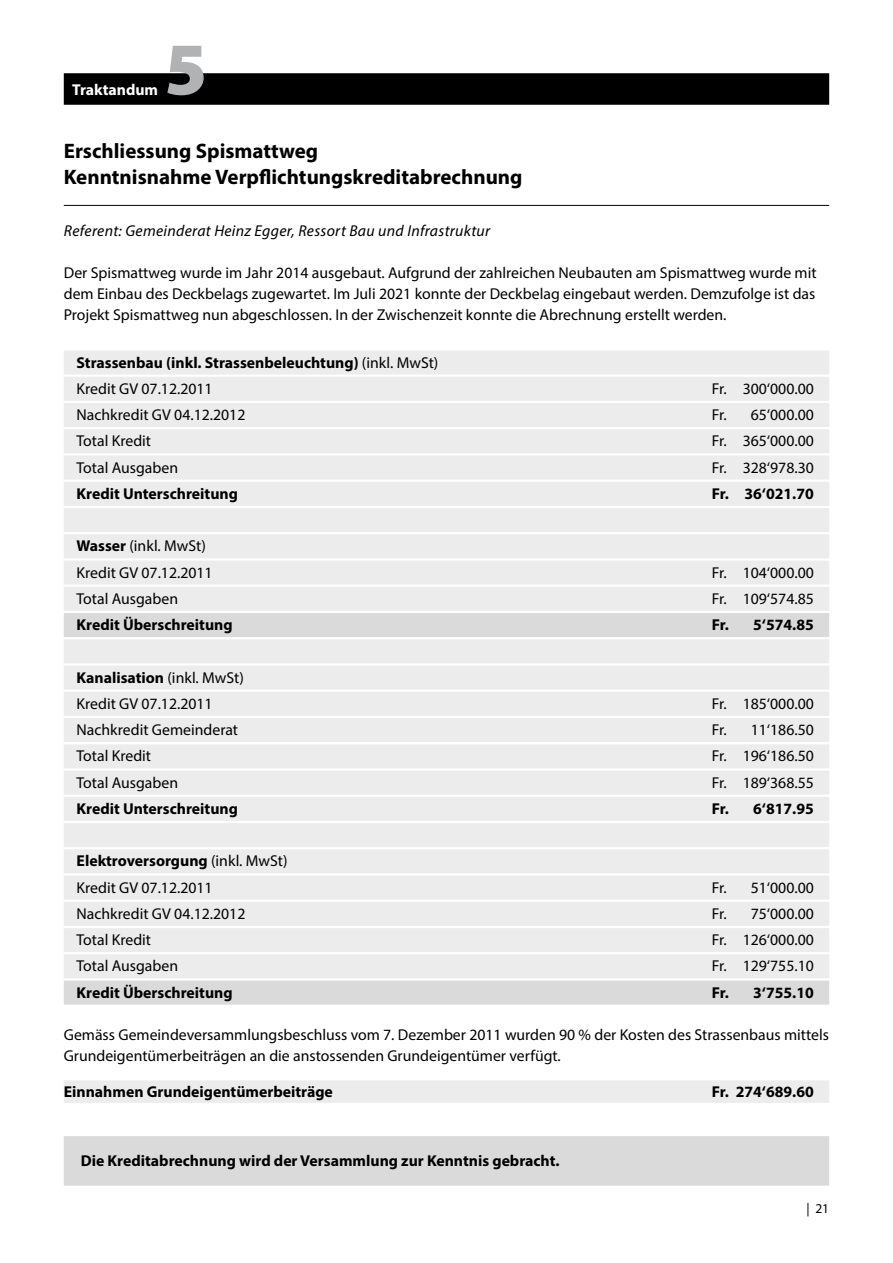
<style>
.page{position:relative;width:893px;height:1263px;background:#fff}
.page>*{position:absolute;margin:0;border:0;box-sizing:border-box;transform-origin:0 0}
.t1{font:900 75px "Myriad Pro";color:#b1b2b3}
.t2{font:700 21px/26.2px "Myriad Pro";color:#000}
.t3{font:15.75px/21px "Myriad Pro";color:#000}
.t4{font:700 15.75px/26.2px "Myriad Pro";color:#000}
.t5{font:italic 15.75px "Myriad Pro";letter-spacing:.02em;color:#000}
.t6{font:700 15.75px "Myriad Pro";color:#fff}
.t7{font:13.5px "Myriad Pro";color:#000}
.s1{font-weight:400}
.s2{font-weight:700}
</style>
<div class="page">
<div style="left:64px;top:73px;width:765px;height:32px;background:#000"></div>
<hr style="left:64px;top:205px;width:765px;height:1px;background:#000">
<div style="left:64px;top:350px;width:765px;height:24px;background:#ececed"></div>
<div style="left:64px;top:377px;width:765px;height:24px;background:#ececed"></div>
<div style="left:64px;top:403px;width:765px;height:24px;background:#ececed"></div>
<div style="left:64px;top:429px;width:765px;height:24px;background:#ececed"></div>
<div style="left:64px;top:455px;width:765px;height:24px;background:#ececed"></div>
<div style="left:64px;top:482px;width:765px;height:24px;background:#ececed"></div>
<div style="left:64px;top:508px;width:765px;height:24px;background:#ececed"></div>
<div style="left:64px;top:534px;width:765px;height:24px;background:#ececed"></div>
<div style="left:64px;top:560px;width:765px;height:24px;background:#ececed"></div>
<div style="left:64px;top:587px;width:765px;height:24px;background:#ececed"></div>
<div style="left:64px;top:613px;width:765px;height:24px;background:#dadada"></div>
<div style="left:64px;top:639px;width:765px;height:24px;background:#ececed"></div>
<div style="left:64px;top:665px;width:765px;height:24px;background:#ececed"></div>
<div style="left:64px;top:692px;width:765px;height:24px;background:#ececed"></div>
<div style="left:64px;top:718px;width:765px;height:24px;background:#ececed"></div>
<div style="left:64px;top:744px;width:765px;height:24px;background:#ececed"></div>
<div style="left:64px;top:770px;width:765px;height:24px;background:#ececed"></div>
<div style="left:64px;top:797px;width:765px;height:24px;background:#ececed"></div>
<div style="left:64px;top:823px;width:765px;height:24px;background:#ececed"></div>
<div style="left:64px;top:849px;width:765px;height:24px;background:#ececed"></div>
<div style="left:64px;top:875px;width:765px;height:24px;background:#ececed"></div>
<div style="left:64px;top:902px;width:765px;height:24px;background:#ececed"></div>
<div style="left:64px;top:928px;width:765px;height:24px;background:#ececed"></div>
<div style="left:64px;top:954px;width:765px;height:24px;background:#ececed"></div>
<div style="left:64px;top:980px;width:765px;height:24px;background:#dadada"></div>
<div style="left:64px;top:1080px;width:765px;height:23px;background:#ececed"></div>
<div style="left:64px;top:1136px;width:765px;height:49px;background:#dadada"></div>
<p class="t6" style="left:72px;top:79px;width:87px">Traktandum</p>
<h1 class="t1" style="left:164px;top:19px;width:44px">5</h1>
<h2 class="t2" style="left:64px;top:137px;width:460px">Erschliessung Spismattweg<br>Kenntnisnahme Verpflichtungskreditabrechnung</h2>
<p class="t5" style="left:64px;top:221px;width:428px">Referent: Gemeinderat Heinz Egger, Ressort Bau und Infrastruktur</p>
<p class="t3" style="left:64px;top:262px;width:754px;text-align:justify">Der Spismattweg wurde im Jahr 2014 ausgebaut. Aufgrund der zahlreichen Neubauten am Spismattweg wurde mit dem Einbau des Deckbelags zugewartet. Im Juli 2021 konnte der Deckbelag eingebaut werden. Demzufolge ist das Projekt Spismattweg nun abgeschlossen. In der Zwischenzeit konnte die Abrechnung erstellt werden.</p>
<p class="t4" style="left:77px;top:349px;width:363px">Strassenbau (inkl. Strassenbeleuchtung) <span class="s1">(inkl. MwSt)<br>Kredit GV 07.12.2011</span></p>
<p class="t3" style="left:712px;top:378px;width:103px">Fr. 300‘000.00</p>
<p class="t3" style="left:77px;top:404px;width:170px">Nachkredit GV 04.12.2012</p>
<p class="t3" style="left:712px;top:404px;width:103px">Fr. 65‘000.00</p>
<p class="t3" style="left:77px;top:430px;width:76px">Total Kredit</p>
<p class="t3" style="left:712px;top:430px;width:103px">Fr. 365‘000.00</p>
<p class="t3" style="left:77px;top:456px;width:103px">Total Ausgaben</p>
<p class="t3" style="left:712px;top:456px;width:103px">Fr. 328‘978.30</p>
<p class="t4" style="left:77px;top:480px;width:163px">Kredit Unterschreitung</p>
<p class="t4" style="left:712px;top:480px;width:103px">Fr. 36‘021.70</p>
<p class="t3" style="left:77px;top:533px;width:138px;line-height:26.2px"><span class="s2">Wasser</span> (inkl. MwSt)<br>Kredit GV 07.12.2011</p>
<p class="t3" style="left:712px;top:561px;width:103px">Fr. 104‘000.00</p>
<p class="t3" style="left:77px;top:588px;width:103px">Total Ausgaben</p>
<p class="t3" style="left:712px;top:588px;width:103px">Fr. 109‘574.85</p>
<p class="t4" style="left:77px;top:611px;width:158px">Kredit Überschreitung</p>
<p class="t4" style="left:712px;top:611px;width:103px">Fr. 5‘574.85</p>
<p class="t3" style="left:77px;top:664px;width:169px;line-height:26.2px"><span class="s2">Kanalisation</span> (inkl. MwSt)<br>Kredit GV 07.12.2011</p>
<p class="t3" style="left:712px;top:693px;width:103px">Fr. 185‘000.00</p>
<p class="t3" style="left:77px;top:719px;width:163px">Nachkredit Gemeinderat</p>
<p class="t3" style="left:712px;top:719px;width:103px">Fr. 11‘186.50</p>
<p class="t3" style="left:77px;top:745px;width:76px">Total Kredit</p>
<p class="t3" style="left:712px;top:745px;width:103px">Fr. 196‘186.50</p>
<p class="t3" style="left:77px;top:772px;width:103px">Total Ausgaben</p>
<p class="t3" style="left:712px;top:772px;width:103px">Fr. 189‘368.55</p>
<p class="t4" style="left:77px;top:795px;width:163px">Kredit Unterschreitung</p>
<p class="t4" style="left:712px;top:795px;width:103px">Fr. 6‘817.95</p>
<p class="t3" style="left:77px;top:848px;width:213px;line-height:26.2px"><span class="s2">Elektroversorgung</span> (inkl. MwSt)<br>Kredit GV 07.12.2011</p>
<p class="t3" style="left:712px;top:877px;width:103px">Fr. 51‘000.00</p>
<p class="t3" style="left:77px;top:903px;width:170px">Nachkredit GV 04.12.2012</p>
<p class="t3" style="left:712px;top:903px;width:103px">Fr. 75‘000.00</p>
<p class="t3" style="left:77px;top:929px;width:76px">Total Kredit</p>
<p class="t3" style="left:712px;top:929px;width:103px">Fr. 126‘000.00</p>
<p class="t3" style="left:77px;top:955px;width:103px">Total Ausgaben</p>
<p class="t3" style="left:712px;top:955px;width:103px">Fr. 129‘755.10</p>
<p class="t4" style="left:77px;top:979px;width:158px">Kredit Überschreitung</p>
<p class="t4" style="left:712px;top:979px;width:103px">Fr. 3‘755.10</p>
<p class="t3" style="left:64px;top:1024px;width:767px">Gemäss Gemeindeversammlungsbeschluss vom 7. Dezember 2011 wurden 90 % der Kosten des Strassenbaus mittels<br>Grundeigentümerbeiträgen an die anstossenden Grundeigentümer verfügt.</p>
<p class="t4" style="left:64px;top:1078px;width:271px">Einnahmen Grundeigentümerbeiträge</p>
<p class="t4" style="left:712px;top:1078px;width:103px">Fr. 274‘689.60</p>
<p class="t4" style="left:81px;top:1147px;width:480px">Die Kreditabrechnung wird der Versammlung zur Kenntnis gebracht.</p>
<p class="t7" style="left:806px;top:1200px;width:24px">| 21</p>
</div>
